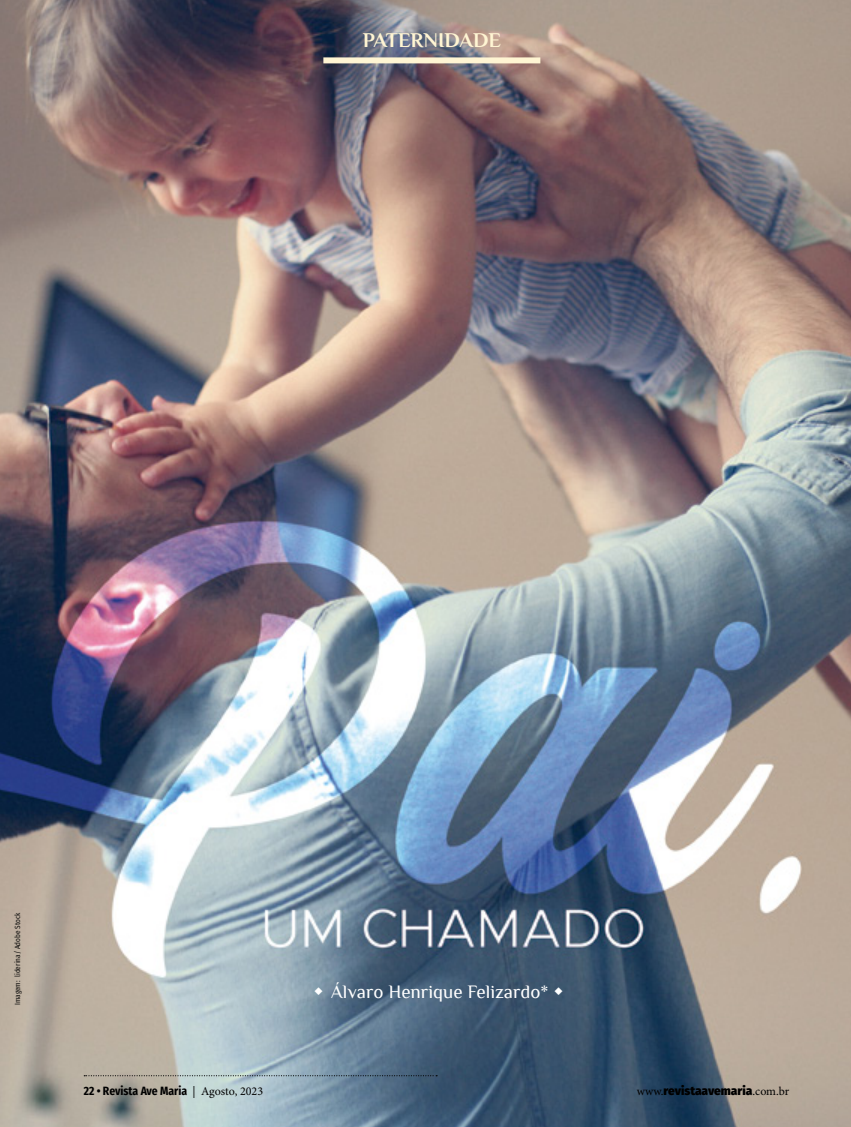
<style>
.page{position:relative;width:851px;height:1127px;background:#fff}
.page>*{position:absolute;margin:0;border:0;box-sizing:border-box;transform-origin:0 0}
.t1{font:700 21px "Philosopher";color:#fff5d3}
.t2{font:19.05px "Philosopher";color:#fff}
.t3{font:700 12px "Fira Sans Condensed";color:#000}
.t4{font:900 12px "Fira Sans";color:#000}
.t5{font:7.5px "Fira Sans Condensed";color:#000}
.s1{font-family:"Minion Pro";font-weight:400}
</style>
<div class="page">
<img style="left:0;top:0;width:850px;height:1127px">
<svg style="left:323px;top:0;width:217px;height:57px;background:#877f82"></svg>
<div style="left:323px;top:57px;width:217px;height:6px;background:#fff5d3"></div>
<svg style="left:84px;top:1075px;width:353px;height:1px"></svg>
<svg style="left:314px;top:986px;width:8px;height:8px"></svg>
<svg style="left:554px;top:986px;width:8px;height:8px"></svg>
<h1 class="t1" style="left:363px;top:29px;width:140px">PATERNIDADE</h1>
<p class="t5" style="left:11px;top:1005px;width:94px;rotate:-90deg">Imagem: liderina/ Adobe Stock</p>
<h2 class="t2" style="left:331px;top:981px;width:219px">Álvaro Henrique Felizardo*</h2>
<p class="t3" style="left:84px;top:1080px;width:181px">22 • Revista Ave Maria <span class="s1">| Agosto, 2023</span></p>
<p class="t4" style="left:636px;top:1080px;width:154px"><span class="s1">www.</span>revistaavemaria<span class="s1">.com.br</span></p>
</div>
